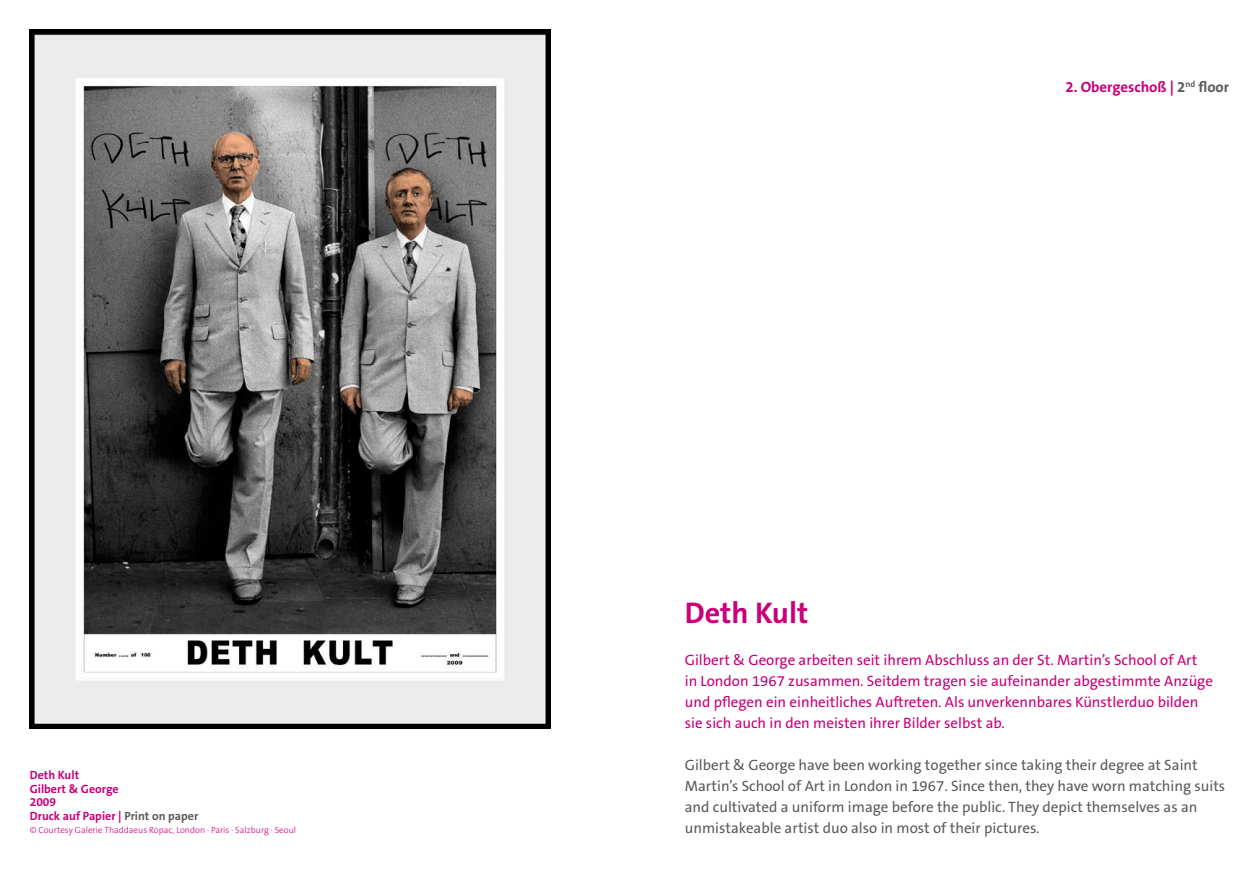
<style>
.page{position:relative;width:1259px;height:893px;background:#fff}
.page>*{position:absolute;margin:0;border:0;box-sizing:border-box;transform-origin:0 0}
.t1{font:700 30px "The Sans B W7";color:#c90079}
.t2{font:15px/21px "The Sans B W5 Plain";color:#5a5c5b}
.t3{font:15px/21px "The Sans B W5 Plain";color:#c90079}
.t4{font:700 15px "The Sans B W7";letter-spacing:-.005em;color:#c90079}
.t5{font:700 12px/13.5px "The Sans B W7";color:#c90079}
.t6{font:300 9px "The Sans B W3";color:#c90079}
.s1{color:#5a5c5b}
</style>
<div class="page">
<img style="left:30px;top:30px;width:520px;height:698px">
<p class="t5" style="left:30px;top:769px;width:170px">Deth Kult<br>Gilbert &amp; George<br>2009<br>Druck auf Papier | <span class="s1">Print on paper</span></p>
<p class="t6" style="left:30px;top:825px;width:268px">© Courtesy Galerie Thaddaeus Ropac, London ∙ Paris ∙ Salzburg ∙ Seoul</p>
<p class="t4" style="left:1065px;top:77px;width:165px">2. Obergeschoß | <span class="s1">2</span><sup>nd</sup> <span class="s1">floor</span></p>
<h1 class="t1" style="left:685px;top:594px;width:125px">Deth Kult</h1>
<p class="t3" style="left:685px;top:650px;width:530px">Gilbert &amp; George arbeiten seit ihrem Abschluss an der St. Martin’s School of Art in London 1967 zusammen. Seitdem tragen sie aufeinander abgestimmte Anzüge und pflegen ein einheitliches Auftreten. Als unverkennbares Künstlerduo bilden sie sich auch in den meisten ihrer Bilder selbst ab.</p>
<p class="t2" style="left:685px;top:755px;width:542px">Gilbert &amp; George have been working together since taking their degree at Saint Martin’s School of Art in London in 1967. Since then, they have worn matching suits and cultivated a uniform image before the public. They depict themselves as an unmistakeable artist duo also in most of their pictures.</p>
</div>
